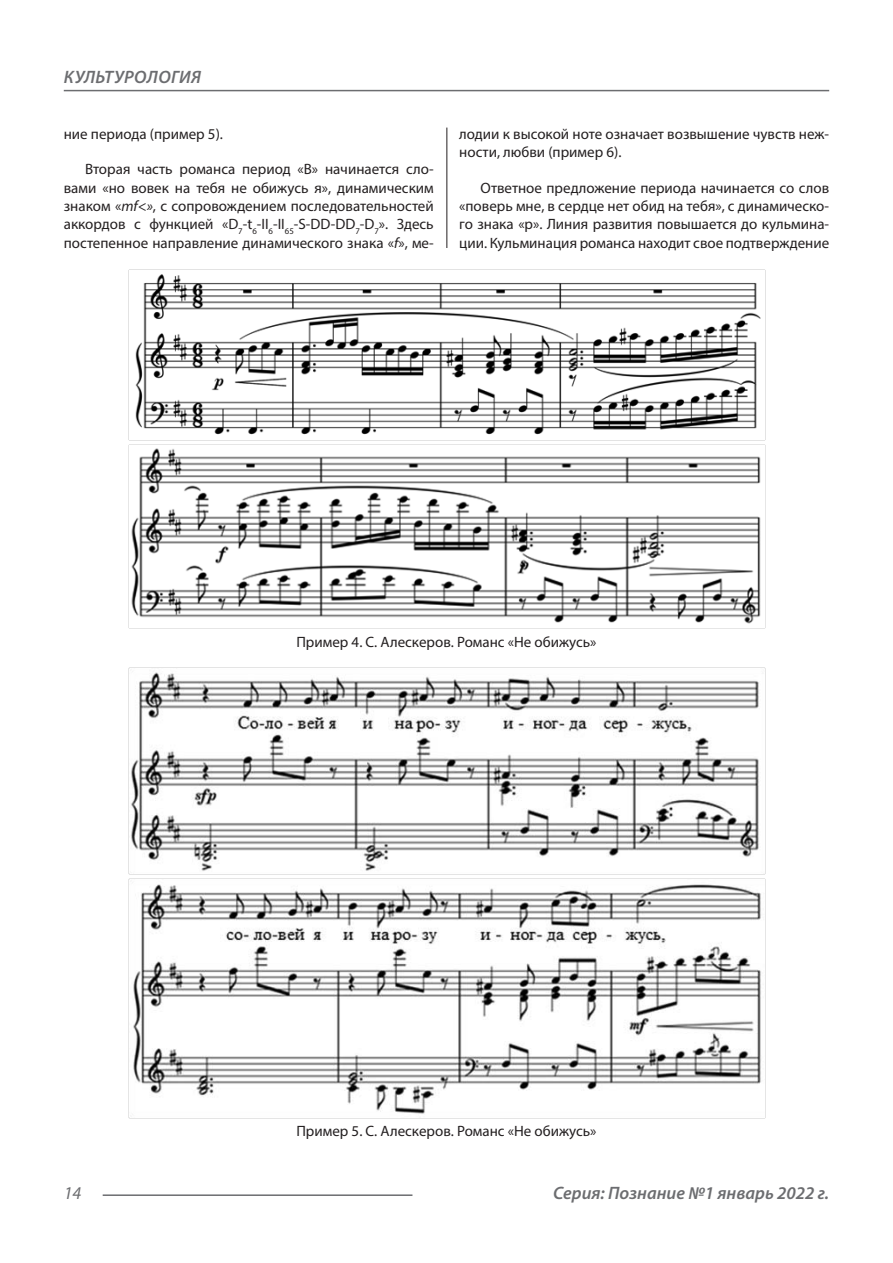
<style>
.page{position:relative;width:893px;height:1263px;background:#fff}
.page>*{position:absolute;margin:0;border:0;box-sizing:border-box;transform-origin:0 0}
.t1{font:italic 600 18px "Myriad Pro";color:#6c6d70}
.t2{font:italic 600 18px "Myriad Pro";letter-spacing:.02em;color:#6c6d70}
.t3{font:italic 18px "Myriad Pro";color:#6c6d70}
.Статья_текст{font:15px/18.5px "Myriad Pro";color:#231f20;text-align:justify}
.Рисунок_в_статье{font:15px "Myriad Pro";color:#231f20}
.s1{font-style:italic}
</style>
<div class="page">
<hr style="left:446px;top:128px;width:1px;height:1007px;background:#231f20">
<hr style="left:103px;top:1194px;width:309px;height:2px;background:#6c6d70">
<hr style="left:64px;top:90px;width:765px;height:1px;background:#6c6d70">
<div style="left:441px;top:248px;width:9px;height:900px;background:#fff"></div>
<img style="left:128px;top:270px;width:633px;height:170px">
<img style="left:128px;top:444px;width:637px;height:185px">
<img style="left:128px;top:667px;width:637px;height:207px">
<img style="left:128px;top:878px;width:637px;height:240px">
<p class="t2" style="left:64px;top:66px;width:139px">КУЛЬТУРОЛОГИЯ</p>
<p class="Статья_текст" style="left:64px;top:124px;width:161px">ние периода (пример 5).</p>
<p class="Статья_текст" style="left:64px;top:160px;width:371px;text-indent:21px">Вторая часть романса период «B» начинается сло&shy;вами «но вовек на тебя не обижусь я», динамическим знаком «<span class="s1">mf&lt;»</span>, с сопровождением последовательностей аккордов с функцией «D<sub>7</sub>-t<sub>6</sub>-II<sub>6</sub>-II<sub>65</sub>-S-DD-DD<sub>7</sub>-D<sub>7</sub>». Здесь постепенное направление динамического знака «<span class="s1">f</span>», ме-</p>
<p class="Статья_текст" style="left:459px;top:124px;width:371px">лодии к высокой ноте означает возвышение чувств неж&shy;ности, любви (пример 6).</p>
<p class="Статья_текст" style="left:459px;top:178px;width:371px;text-indent:21px">Ответное предложение периода начинается со слов «поверь мне, в сердце нет обид на тебя», с динамическо&shy;го знака «р». Линия развития повышается до кульмина&shy;ции. Кульминация романса находит свое подтверждение</p>
<p class="Рисунок_в_статье" style="left:296px;top:632px;width:302px">Пример 4. С. Алескеров. Романс «Не обижусь»</p>
<p class="Рисунок_в_статье" style="left:296px;top:1122px;width:302px">Пример 5. С. Алескеров. Романс «Не обижусь»</p>
<p class="t3" style="left:64px;top:1182px;width:19px">14</p>
<p class="t1" style="left:553px;top:1182px;width:278px">Серия: Познание №1 январь 2022 г.</p>
</div>
